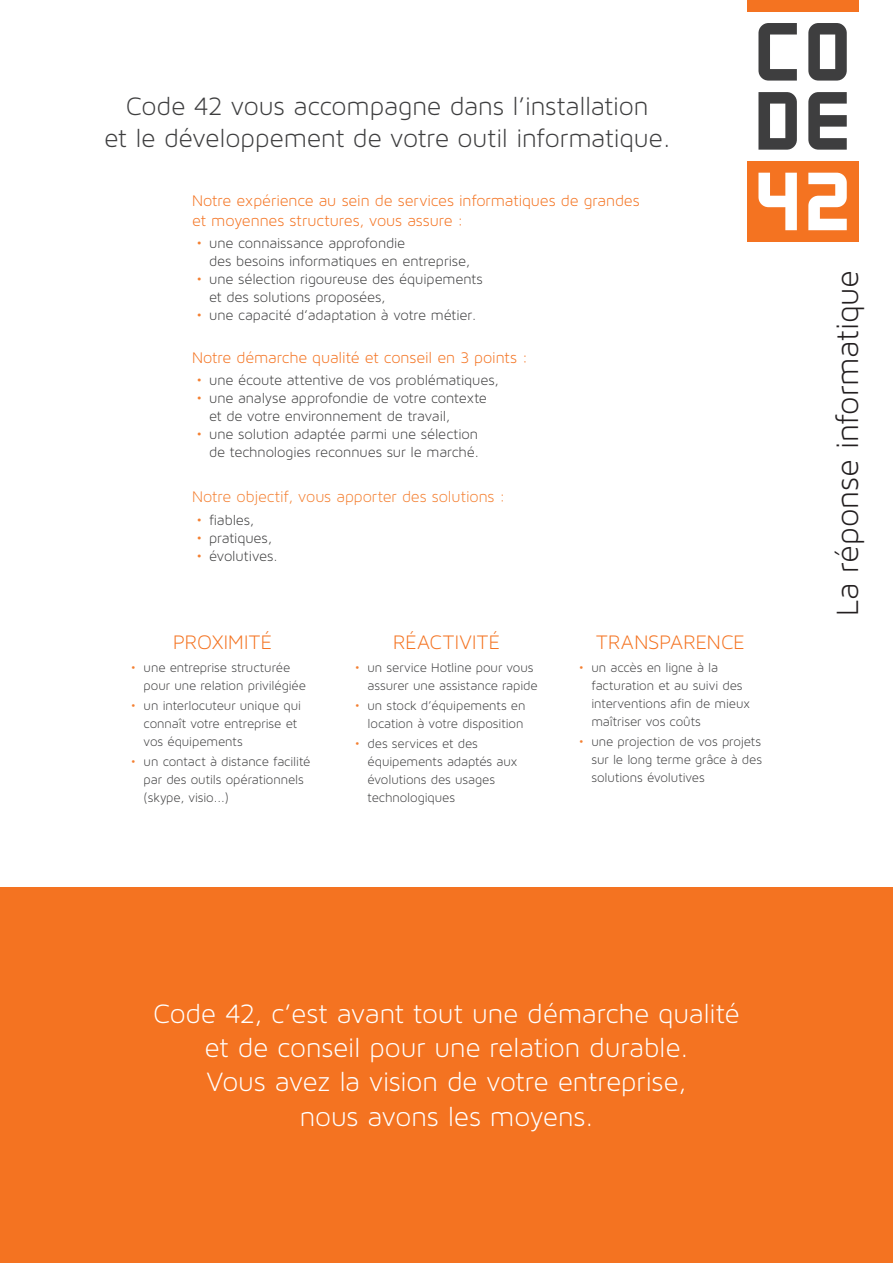
<style>
.page{position:relative;width:893px;height:1263px;background:#fff}
.page>*{position:absolute;margin:0;border:0;box-sizing:border-box;transform-origin:0 0}
.t1{font:33px "Maven Pro Light 300";letter-spacing:-.01em;color:#231f20}
.t2{font:28.5px/34.2px "Maven Pro Light 300";letter-spacing:-.01em;color:#fff;text-align:center}
.t3{font:27px "Maven Pro Light 300";letter-spacing:-.01em;color:#3e3e3f}
.t4{font:21px "Maven Pro Light 300";letter-spacing:.01em;color:#f47321}
.t5{font:16.5px/19.8px "Maven Pro Light 300";letter-spacing:-.01em;color:#f47321}
.t6{font:16.5px "Maven Pro Light 300";letter-spacing:-.005em;color:#f48032}
.t7{font:15px/18px "Maven Pro Light 300";letter-spacing:-.01em;color:#3e3e3f}
.t8{font:13.5px/18px "Maven Pro Light 300";letter-spacing:-.005em;color:#3e3e3f}
.s1{color:#f48032}
</style>
<div class="page">
<div style="left:0;top:888px;width:893px;height:375px;background:#f47321"></div>
<div style="left:747px;top:161px;width:111px;height:81px;background:#f47321"></div>
<div style="left:747px;top:0;width:111px;height:12px;background:#f47321"></div>
<svg style="left:758px;top:173px;width:39px;height:57px"></svg>
<svg style="left:808px;top:173px;width:39px;height:57px"></svg>
<svg style="left:808px;top:92px;width:39px;height:58px"></svg>
<svg style="left:758px;top:92px;width:39px;height:58px"></svg>
<svg style="left:808px;top:23px;width:39px;height:58px"></svg>
<svg style="left:758px;top:23px;width:39px;height:58px"></svg>
<p class="t3" style="left:126px;top:91px;width:524px">Code 42 vous accompagne dans l’installation</p>
<p class="t3" style="left:104px;top:124px;width:568px">et le développement de votre outil informatique.</p>
<p class="t5" style="left:192px;top:190px;width:449px">Notre expérience au sein de services informatiques de grandes et moyennes structures, vous assure :</p>
<p class="t7" style="left:209px;top:234px;width:263px;text-indent:-13px"><span class="s1">•</span> une connaissance approfondie<br>des besoins informatiques en entreprise,</p>
<p class="t7" style="left:209px;top:270px;width:275px;text-indent:-13px"><span class="s1">•</span> une sélection rigoureuse des équipements et des solutions proposées,</p>
<p class="t7" style="left:196px;top:306px;width:282px"><span class="s1">•</span> une capacité d’adaptation à votre métier.</p>
<p class="t5" style="left:192px;top:348px;width:337px">Notre démarche qualité et conseil en 3 points :</p>
<p class="t7" style="left:196px;top:371px;width:304px"><span class="s1">•</span> une écoute attentive de vos problématiques,</p>
<p class="t7" style="left:209px;top:389px;width:279px;text-indent:-13px"><span class="s1">•</span> une analyse approfondie de votre contexte et de votre environnement de travail,</p>
<p class="t7" style="left:196px;top:425px;width:284px;text-align:right"><span class="s1">•</span> une solution adaptée parmi une sélection de technologies reconnues sur le marché.</p>
<p class="t6" style="left:192px;top:488px;width:314px">Notre objectif, vous apporter des solutions :</p>
<p class="t7" style="left:196px;top:510px;width:59px"><span class="s1">•</span> fiables,</p>
<p class="t7" style="left:196px;top:528px;width:77px"><span class="s1">•</span> pratiques,</p>
<p class="t7" style="left:196px;top:546px;width:83px"><span class="s1">•</span> évolutives.</p>
<p class="t4" style="left:173px;top:631px;width:100px">PROXIMITÉ</p>
<p class="t8" style="left:144px;top:658px;width:164px;text-indent:-13px"><span class="s1">•</span> une entreprise structurée pour une relation privilégiée</p>
<p class="t8" style="left:144px;top:696px;width:159px;text-indent:-13px"><span class="s1">•</span> un interlocuteur unique qui connaît votre entreprise et vos équipements</p>
<p class="t8" style="left:144px;top:752px;width:168px;text-indent:-13px"><span class="s1">•</span> un contact à distance facilité par des outils opérationnels (skype, visio...)</p>
<p class="t4" style="left:393px;top:631px;width:108px">RÉACTIVITÉ</p>
<p class="t8" style="left:368px;top:658px;width:172px;text-indent:-13px"><span class="s1">•</span> un service Hotline pour vous assurer une assistance rapide</p>
<p class="t8" style="left:355px;top:696px;width:172px;text-align:right"><span class="s1">•</span> un stock d’équipements en location à votre disposition</p>
<p class="t8" style="left:368px;top:734px;width:152px;text-indent:-13px"><span class="s1">•</span> des services et des équipements adaptés aux évolutions des usages technologiques</p>
<p class="t4" style="left:596px;top:631px;width:150px">TRANSPARENCE</p>
<p class="t8" style="left:591px;top:658px;width:160px;text-indent:-13px"><span class="s1">•</span> un accès en ligne à la facturation et au suivi des interventions afin de mieux maîtriser vos coûts</p>
<p class="t8" style="left:591px;top:732px;width:172px;text-align:justify;text-indent:-13px"><span class="s1">•</span> une projection de vos projets sur le long terme grâce à des solutions évolutives</p>
<p class="t1" style="left:829px;top:616px;width:348px;rotate:-90deg">La réponse informatique</p>
<p class="t2" style="left:153px;top:996px;width:588px">Code 42, c’est avant tout une démarche qualité et de conseil pour une relation durable.<br>Vous avez la vision de votre entreprise,<br>nous avons les moyens.</p>
</div>
